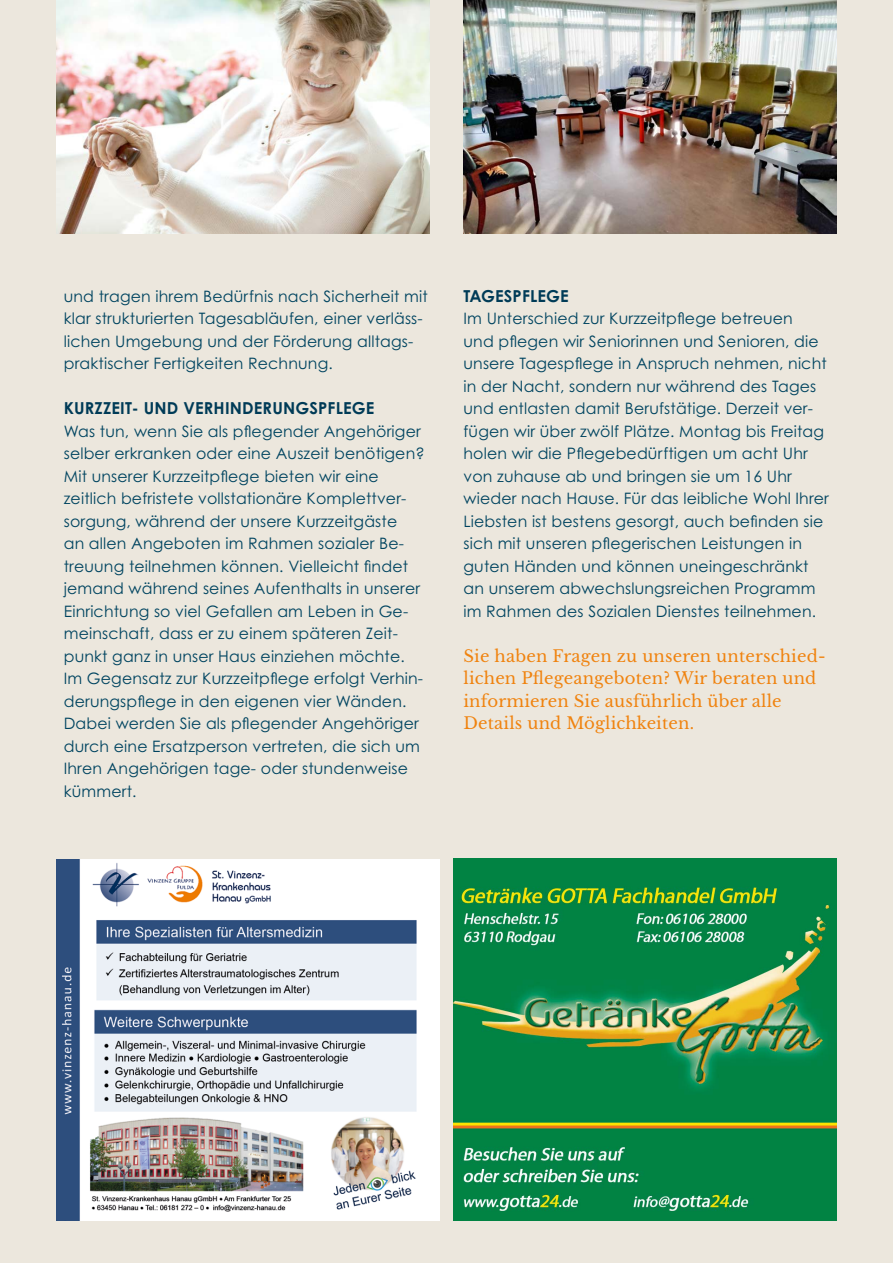
<style>
.page{position:relative;width:893px;height:1263px;background:#ece7dd}
.page>*{position:absolute;margin:0;border:0;box-sizing:border-box;transform-origin:0 0}
.t1{font:16.5px/22.5px "Libre Baskerville";letter-spacing:.01em;color:#f0830f}
.t2{font:700 16.5px "Century Gothic Pro";letter-spacing:.01em;color:#003b57}
.t3{font:15.75px/22.5px "Century Gothic Pro";letter-spacing:.01em;color:#004460}
</style>
<div class="page">
<img style="left:57px;top:859px;width:382px;height:361px">
<img style="left:453px;top:859px;width:383px;height:361px">
<img style="left:57px;top:0;width:372px;height:234px">
<img style="left:463px;top:0;width:373px;height:234px">
<p class="t3" style="left:64px;top:284px;width:365px">und tragen ihrem Bedürfnis nach Sicherheit mit klar strukturierten Tagesabläufen, einer verläss&shy;lichen Umgebung und der Förderung alltags&shy;praktischer Fertigkeiten Rechnung.</p>
<p class="t2" style="left:64px;top:398px;width:312px">KURZZEIT- UND VERHINDERUNGSPFLEGE</p>
<p class="t3" style="left:64px;top:419px;width:362px">Was tun, wenn Sie als pflegender Angehöriger selber erkranken oder eine Auszeit benötigen?<br>Mit unserer Kurzzeitpflege bieten wir eine zeitlich befristete vollstationäre Komplettver&shy;sorgung, während der unsere Kurzzeitgäste<br>an allen Angeboten im Rahmen sozialer Be&shy;treuung teilnehmen können. Vielleicht findet jemand während seines Aufenthalts in unserer Einrichtung so viel Gefallen am Leben in Ge&shy;meinschaft, dass er zu einem späteren Zeit&shy;punkt ganz in unser Haus einziehen möchte.<br>Im Gegensatz zur Kurzzeitpflege erfolgt Verhin&shy;derungspflege in den eigenen vier Wänden.<br>Dabei werden Sie als pflegender Angehöriger durch eine Ersatzperson vertreten, die sich um Ihren Angehörigen tage- oder stundenweise kümmert.</p>
<p class="t2" style="left:463px;top:285px;width:107px">TAGESPFLEGE</p>
<p class="t3" style="left:463px;top:307px;width:367px">Im Unterschied zur Kurzzeitpflege betreuen<br>und pflegen wir Seniorinnen und Senioren, die unsere Tagespflege in Anspruch nehmen, nicht in der Nacht, sondern nur während des Tages und entlasten damit Berufstätige. Derzeit ver&shy;fügen wir über zwölf Plätze. Montag bis Freitag holen wir die Pflegebedürftigen um acht Uhr von zuhause ab und bringen sie um 16 Uhr wieder nach Hause. Für das leibliche Wohl Ihrer Liebsten ist bestens gesorgt, auch befinden sie sich mit unseren pflegerischen Leistungen in guten Händen und können uneingeschränkt an unserem abwechslungsreichen Programm im Rahmen des Sozialen Dienstes teilnehmen.</p>
<p class="t1" style="left:463px;top:644px;width:364px">Sie haben Fragen zu unseren unterschied&shy;lichen Pflegeangeboten? Wir beraten und informieren Sie ausführlich über alle Details und Möglichkeiten.</p>
</div>
